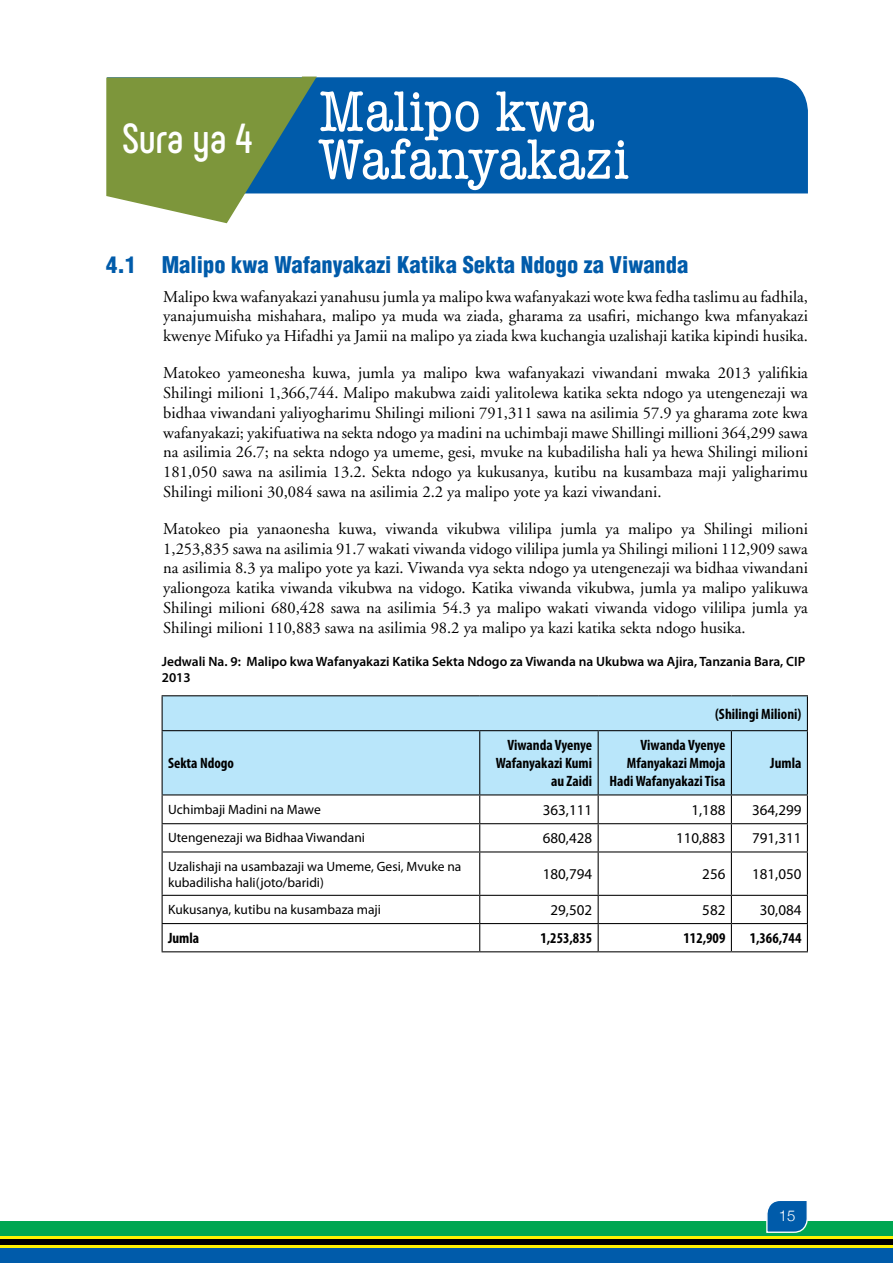
<style>
.page{position:relative;width:893px;height:1263px;background:#fff}
.page>*{position:absolute;margin:0;border:0;box-sizing:border-box;transform-origin:0 0}
.t1{font:condensed 57px/48px "American Typewriter";color:#fff;scale:1.1 1}
.t2{font:900 condensed 22.5px "Helvetica";color:#005baa}
.t3{font:16.5px/19.8px "Adobe Garamond";color:#000;text-align:justify}
.t4{font:700 condensed 15px/18px "Myriad Pro";color:#000;text-align:right}
.t5{font:15px "Myriad Pro";color:#000}
.t6{font:300 15px "Helvetica Neue";color:#fff}
.t7{font:13.5px/16.2px "Myriad Pro";color:#000}
.t8{font:600 13.5px/16.2px "Myriad Pro";color:#000}
</style>
<div class="page">
<div style="left:0;top:1221px;width:893px;height:15px;background:#00a651"></div>
<div style="left:0;top:1239px;width:893px;height:6px;background:#000"></div>
<div style="left:0;top:1248px;width:893px;height:15px;background:#005baa"></div>
<hr style="left:0;top:1236px;width:893px;height:3px;background:#fff200">
<hr style="left:0;top:1245px;width:893px;height:3px;background:#fff200">
<svg style="left:766px;top:1201px;width:42px;height:32px"></svg>
<div style="left:317px;top:77px;width:491px;height:116px;background:#005baa"></div>
<svg style="left:106px;top:77px;width:211px;height:146px;background:#7c9b64"></svg>
<div style="left:163px;top:696px;width:644px;height:98px;background:#b9e6fa"></div>
<hr style="left:162px;top:695px;width:318px;height:1px;background:#000">
<hr style="left:162px;top:696px;width:1px;height:34px;background:#000">
<hr style="left:480px;top:695px;width:118px;height:1px;background:#000">
<hr style="left:598px;top:695px;width:133px;height:1px;background:#000">
<hr style="left:731px;top:695px;width:77px;height:1px;background:#000">
<hr style="left:807px;top:696px;width:1px;height:34px;background:#000">
<hr style="left:162px;top:730px;width:318px;height:1px;background:#000">
<hr style="left:162px;top:731px;width:1px;height:63px;background:#000">
<hr style="left:480px;top:730px;width:118px;height:1px;background:#000">
<hr style="left:479px;top:731px;width:1px;height:63px;background:#000">
<hr style="left:598px;top:730px;width:133px;height:1px;background:#000">
<hr style="left:598px;top:731px;width:1px;height:63px;background:#000">
<hr style="left:731px;top:730px;width:77px;height:1px;background:#000">
<hr style="left:731px;top:731px;width:1px;height:63px;background:#000">
<hr style="left:807px;top:731px;width:1px;height:63px;background:#000">
<hr style="left:162px;top:794px;width:318px;height:1px;background:#000">
<hr style="left:480px;top:794px;width:118px;height:1px;background:#000">
<hr style="left:598px;top:794px;width:133px;height:1px;background:#000">
<hr style="left:731px;top:794px;width:77px;height:1px;background:#000">
<hr style="left:162px;top:823px;width:318px;height:1px;background:#000">
<svg style="left:162px;top:795px;width:1px;height:56px"></svg>
<hr style="left:480px;top:823px;width:118px;height:1px;background:#000">
<svg style="left:479px;top:795px;width:1px;height:56px"></svg>
<hr style="left:598px;top:823px;width:133px;height:1px;background:#000">
<svg style="left:598px;top:795px;width:1px;height:56px"></svg>
<hr style="left:731px;top:823px;width:77px;height:1px;background:#000">
<svg style="left:731px;top:795px;width:1px;height:56px"></svg>
<svg style="left:807px;top:795px;width:1px;height:56px"></svg>
<hr style="left:162px;top:851px;width:318px;height:1px;background:#000">
<hr style="left:162px;top:852px;width:1px;height:43px;background:#000">
<hr style="left:480px;top:851px;width:118px;height:1px;background:#000">
<hr style="left:479px;top:852px;width:1px;height:43px;background:#000">
<hr style="left:598px;top:851px;width:133px;height:1px;background:#000">
<hr style="left:598px;top:852px;width:1px;height:43px;background:#000">
<hr style="left:731px;top:851px;width:77px;height:1px;background:#000">
<hr style="left:731px;top:852px;width:1px;height:43px;background:#000">
<hr style="left:807px;top:852px;width:1px;height:43px;background:#000">
<hr style="left:162px;top:895px;width:318px;height:1px;background:#000">
<hr style="left:480px;top:895px;width:118px;height:1px;background:#000">
<hr style="left:598px;top:895px;width:133px;height:1px;background:#000">
<hr style="left:731px;top:895px;width:77px;height:1px;background:#000">
<hr style="left:162px;top:923px;width:318px;height:1px;background:#000">
<svg style="left:162px;top:896px;width:1px;height:55px"></svg>
<hr style="left:480px;top:923px;width:118px;height:1px;background:#000">
<svg style="left:479px;top:896px;width:1px;height:55px"></svg>
<hr style="left:598px;top:923px;width:133px;height:1px;background:#000">
<svg style="left:598px;top:896px;width:1px;height:55px"></svg>
<hr style="left:731px;top:923px;width:77px;height:1px;background:#000">
<svg style="left:731px;top:896px;width:1px;height:55px"></svg>
<svg style="left:807px;top:896px;width:1px;height:55px"></svg>
<hr style="left:162px;top:951px;width:318px;height:1px;background:#000">
<hr style="left:480px;top:951px;width:118px;height:1px;background:#000">
<hr style="left:598px;top:951px;width:133px;height:1px;background:#000">
<hr style="left:731px;top:951px;width:77px;height:1px;background:#000">
<h1 class="t1" style="left:319px;top:88px;width:284px;text-indent:-196px"><sub>Sura</sub> <sub>ya</sub> <sub>4</sub> Malipo kwa<br>Wafanyakazi</h1>
<h2 class="t2" style="left:106px;top:251px;width:584px">4.1 Malipo kwa Wafanyakazi Katika Sekta Ndogo za Viwanda</h2>
<p class="t3" style="left:163px;top:287px;width:646px">Malipo kwa wafanyakazi yanahusu jumla ya malipo kwa wafanyakazi wote kwa fedha taslimu au fadhila, yanajumuisha mishahara, malipo ya muda wa ziada, gharama za usafiri, michango kwa mfanyakazi kwenye Mifuko ya Hifadhi ya Jamii na malipo ya ziada kwa kuchangia uzalishaji katika kipindi husika.</p>
<p class="t3" style="left:163px;top:363px;width:646px">Matokeo yameonesha kuwa, jumla ya malipo kwa wafanyakazi viwandani mwaka 2013 yalifikia Shilingi milioni 1,366,744. Malipo makubwa zaidi yalitolewa katika sekta ndogo ya utengenezaji wa bidhaa viwandani yaliyogharimu Shilingi milioni 791,311 sawa na asilimia 57.9 ya gharama zote kwa wafanyakazi; yakifuatiwa na sekta ndogo ya madini na uchimbaji mawe Shillingi millioni 364,299 sawa na asilimia 26.7; na sekta ndogo ya umeme, gesi, mvuke na kubadilisha hali ya hewa Shilingi milioni 181,050 sawa na asilimia 13.2. Sekta ndogo ya kukusanya, kutibu na kusambaza maji yaligharimu Shilingi milioni 30,084 sawa na asilimia 2.2 ya malipo yote ya kazi viwandani.</p>
<p class="t3" style="left:163px;top:519px;width:646px">Matokeo pia yanaonesha kuwa, viwanda vikubwa vililipa jumla ya malipo ya Shilingi milioni 1,253,835 sawa na asilimia 91.7 wakati viwanda vidogo vililipa jumla ya Shilingi milioni 112,909 sawa na asilimia 8.3 ya malipo yote ya kazi. Viwanda vya sekta ndogo ya utengenezaji wa bidhaa viwandani yaliongoza katika viwanda vikubwa na vidogo. Katika viwanda vikubwa, jumla ya malipo yalikuwa Shilingi milioni 680,428 sawa na asilimia 54.3 ya malipo wakati viwanda vidogo vililipa jumla ya Shilingi milioni 110,883 sawa na asilimia 98.2 ya malipo ya kazi katika sekta ndogo husika.</p>
<p class="t8" style="left:162px;top:653px;width:645px">Jedwali Na. 9: Malipo kwa Wafanyakazi Katika Sekta Ndogo za Viwanda na Ukubwa wa Ajira, Tanzania Bara, CIP<br>2013</p>
<p class="t4" style="left:715px;top:704px;width:88px">(Shilingi Milioni)</p>
<p class="t4" style="left:168px;top:754px;width:67px">Sekta Ndogo</p>
<p class="t4" style="left:496px;top:736px;width:98px">Viwanda Vyenye<br>Wafanyakazi Kumi au Zaidi</p>
<p class="t4" style="left:609px;top:736px;width:117px">Viwanda Vyenye<br>Mfanyakazi Mmoja<br>Hadi Wafanyakazi Tisa</p>
<p class="t4" style="left:770px;top:754px;width:33px">Jumla</p>
<p class="t7" style="left:168px;top:801px;width:154px">Uchimbaji Madini na Mawe</p>
<p class="t5" style="left:543px;top:802px;width:51px">363,111</p>
<p class="t5" style="left:691px;top:802px;width:35px">1,188</p>
<p class="t5" style="left:752px;top:802px;width:51px">364,299</p>
<p class="t7" style="left:168px;top:830px;width:198px">Utengenezaji wa Bidhaa Viwandani</p>
<p class="t5" style="left:543px;top:830px;width:51px">680,428</p>
<p class="t5" style="left:676px;top:830px;width:51px">110,883</p>
<p class="t5" style="left:752px;top:830px;width:51px">791,311</p>
<p class="t7" style="left:168px;top:858px;width:295px">Uzalishaji na usambazaji wa Umeme, Gesi, Mvuke na kubadilisha hali(joto/baridi)</p>
<p class="t5" style="left:543px;top:866px;width:51px">180,794</p>
<p class="t5" style="left:702px;top:866px;width:25px">256</p>
<p class="t5" style="left:752px;top:866px;width:51px">181,050</p>
<p class="t7" style="left:168px;top:901px;width:214px">Kukusanya, kutibu na kusambaza maji</p>
<p class="t5" style="left:551px;top:902px;width:43px">29,502</p>
<p class="t5" style="left:702px;top:902px;width:25px">582</p>
<p class="t5" style="left:760px;top:902px;width:43px">30,084</p>
<p class="t4" style="left:168px;top:929px;width:33px">Jumla</p>
<p class="t4" style="left:540px;top:929px;width:53px">1,253,835</p>
<p class="t4" style="left:683px;top:929px;width:43px">112,909</p>
<p class="t4" style="left:750px;top:929px;width:53px">1,366,744</p>
<p class="t6" style="left:779px;top:1204px;width:18px">15</p>
</div>
